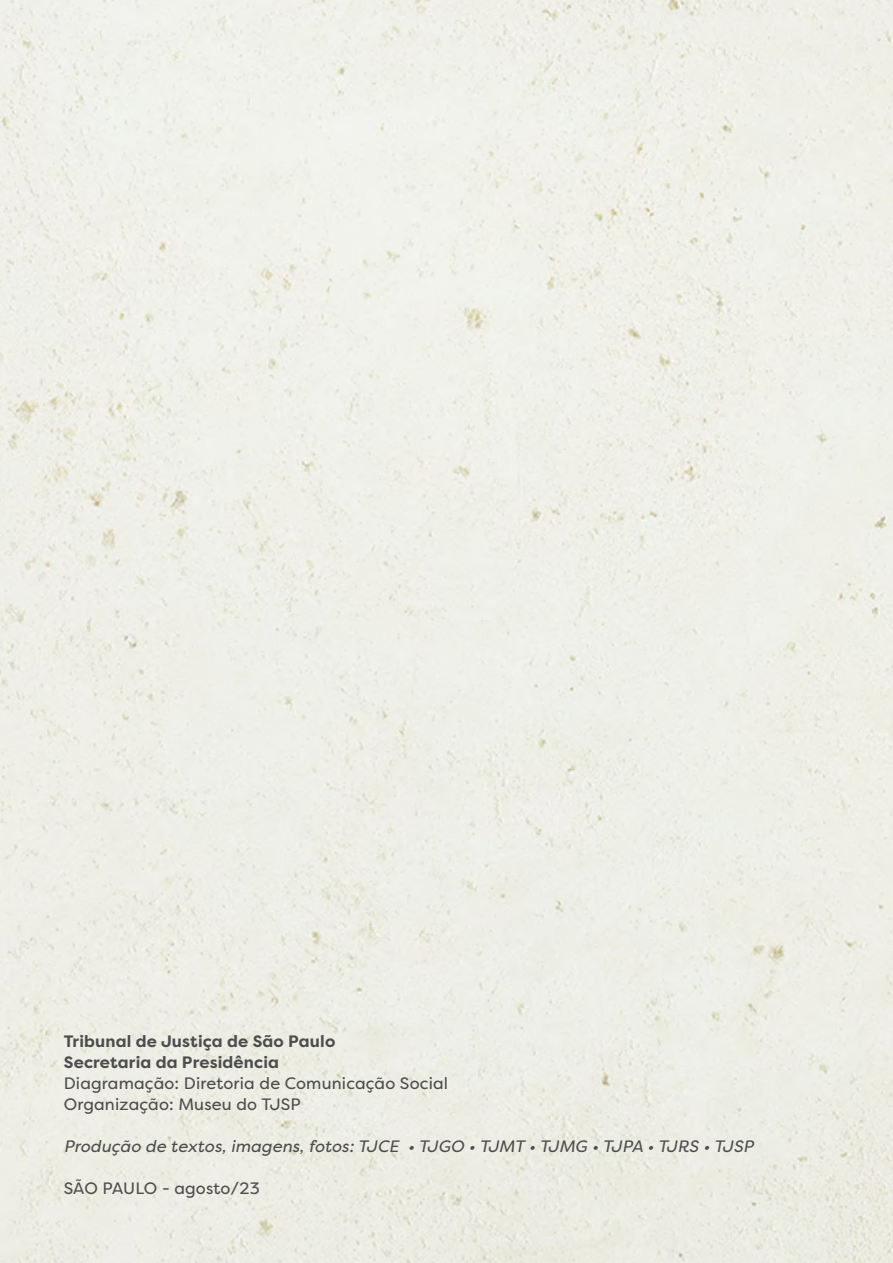
<style>
.page{position:relative;width:893px;height:1263px;background:#eeefe6}
.page>*{position:absolute;margin:0;border:0;box-sizing:border-box;transform-origin:0 0}
.t1{font:16.5px/21px "Filson Pro";letter-spacing:.01em;color:#4d4d4d}
.t2{font:italic 16.5px "Filson Pro";letter-spacing:.01em;color:#4d4d4d}
.t3{font:700 16.5px/21px "Filson Pro";letter-spacing:.01em;color:#4d4d4d}
</style>
<div class="page">
<p class="t3" style="left:64px;top:1031px;width:273px">Tribunal de Justiça de São Paulo<br>Secretaria da Presidência</p>
<p class="t1" style="left:64px;top:1073px;width:386px">Diagramação: Diretoria de Comunicação Social<br>Organização: Museu do TJSP</p>
<p class="t2" style="left:64px;top:1135px;width:691px">Produção de textos, imagens, fotos: TJCE • TJGO • TJMT • TJMG • TJPA • TJRS • TJSP</p>
<p class="t1" style="left:64px;top:1178px;width:197px">SÃO PAULO - agosto/23</p>
</div>
